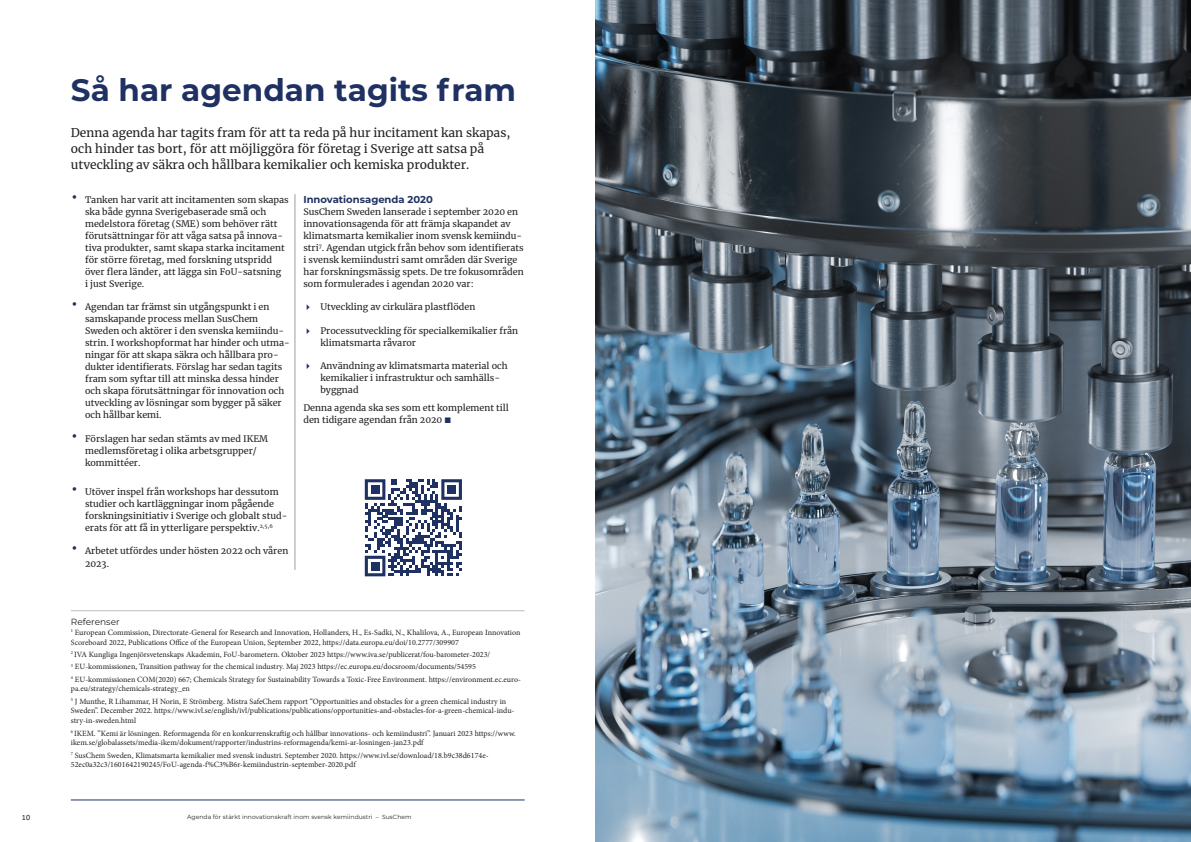
<style>
.page{position:relative;width:1191px;height:842px;background:#fff}
.page>*{position:absolute;margin:0;border:0;box-sizing:border-box;transform-origin:0 0}
.t1{font:700 31px "Montserrat";color:#1f3162}
.t2{font:12px/16px "Merriweather";color:#231f20}
.t3{font:700 10px "Montserrat";color:#1f3162}
.t4{font:9px/12px "Merriweather";color:#231f20}
.t5{font:9px "Montserrat";color:#231f20}
.t6{font:8px/9.6px "Minion Pro";color:#231f20}
.t7{font:8px "Calibri";color:#231f20}
.t8{font:6px "Montserrat";letter-spacing:.01em;color:#231f20}
.s1{font-size:18px;color:#1f3162}
.s2{color:#1f3162}
.s3{font-family:"Mercury Text G2";font-weight:600;color:#1f3162}
</style>
<div class="page">
<hr style="left:71px;top:800px;width:453px;height:1px;background:#1f3162">
<hr style="left:295px;top:194px;width:1px;height:376px;background:#bcbdc0">
<hr style="left:71px;top:610px;width:453px;height:1px;background:#bcbdc0">
<svg style="left:365px;top:479px;width:97px;height:97px"></svg>
<div style="left:371px;top:485px;width:8px;height:9px;background:#1f3162"></div>
<div style="left:447px;top:485px;width:9px;height:9px;background:#1f3162"></div>
<div style="left:371px;top:562px;width:8px;height:8px;background:#1f3162"></div>
<img style="left:595px;top:0;width:596px;height:842px">
<p class="t1" style="left:71px;top:68px;width:447px">Så har agendan tagits fram</p>
<p class="t2" style="left:71px;top:124px;width:441px">Denna agenda har tagits fram för att ta reda på hur incitament kan skapas, och hinder tas bort, för att möjliggöra för företag i Sverige att satsa på utveckling av säkra och hållbara kemikalier och kemiska produkter.</p>
<p class="t4" style="left:85px;top:194px;width:205px;text-indent:-14px"><span class="s1">•</span> Tanken har varit att incitamenten som skapas ska både gynna Sverigebaserade små och medelstora företag (SME) som behöver rätt förutsättningar för att våga satsa på innova&shy;tiva produkter, samt skapa starka incitament för större företag, med forskning utspridd över flera länder, att lägga sin FoU-satsning<br>i just Sverige.</p>
<p class="t4" style="left:85px;top:301px;width:206px;text-indent:-14px"><span class="s1">•</span> Agendan tar främst sin utgångspunkt i en samskapande process mellan SusChem Sweden och aktörer i den svenska kemiindu&shy;strin. I workshopformat har hinder och utma&shy;ningar för att skapa säkra och hållbara pro&shy;dukter identifierats. Förslag har sedan tagits fram som syftar till att minska dessa hinder och skapa förutsättningar för innovation och utveckling av lösningar som bygger på säker och hållbar kemi.</p>
<p class="t4" style="left:85px;top:432px;width:184px;text-indent:-14px"><span class="s1">•</span> Förslagen har sedan stämts av med IKEM medlemsföretag i olika arbetsgrupper/ kommittéer.</p>
<p class="t4" style="left:85px;top:485px;width:204px;text-indent:-14px"><span class="s1">•</span> Utöver inspel från workshops har dessutom studier och kartläggningar inom pågående forskningsinitiativ i Sverige och globalt stud&shy;erats för att få in ytterligare perspektiv.<sup>2,5,6</sup></p>
<p class="t4" style="left:85px;top:544px;width:205px;line-height:13px;text-indent:-14px"><span class="s1">•</span> Arbetet utfördes under hösten 2022 och våren<br>2023.</p>
<p class="t3" style="left:303px;top:192px;width:131px">Innovationsagenda 2020</p>
<p class="t4" style="left:303px;top:206px;width:222px">SusChem Sweden lanserade i september 2020 en innovationsagenda för att främja skapandet av klimatsmarta kemikalier inom svensk kemiindu&shy;stri<sup>7</sup>. Agendan utgick från behov som identifierats i svensk kemiindustri samt områden där Sverige har forskningsmässig spets. De tre fokusområden som formulerades i agendan 2020 var:</p>
<p class="t4" style="left:303px;top:301px;width:173px"><span class="s2">✔</span> Utveckling av cirkulära plastflöden</p>
<p class="t4" style="left:320px;top:324px;width:199px;text-indent:-17px"><span class="s2">✔</span> Processutveckling för specialkemikalier från klimatsmarta råvaror</p>
<p class="t4" style="left:320px;top:360px;width:189px;text-indent:-17px"><span class="s2">✔</span> Användning av klimatsmarta material och kemikalier i infrastruktur och samhälls&shy;byggnad</p>
<p class="t4" style="left:303px;top:401px;width:207px">Denna agenda ska ses som ett komplement till den tidigare agendan från 2020 <span class="s3">•</span></p>
<p class="t5" style="left:71px;top:616px;width:50px">Referenser</p>
<p class="t6" style="left:71px;top:628px;width:451px"><sup>1</sup> European Commission, Directorate-General for Research and Innovation, Hollanders, H., Es-Sadki, N., Khalilova, A., European Innovation<br>Scoreboard 2022, Publications Office of the European Union, September 2022, https://data.europa.eu/doi/10.2777/309907</p>
<p class="t6" style="left:71px;top:650px;width:421px"><sup>2</sup> IVA Kungliga Ingenjörsvetenskaps Akademin, FoU-barometern. Oktober 2023 https://www.iva.se/publicerat/fou-barometer-2023/</p>
<p class="t6" style="left:71px;top:662px;width:406px"><sup>3</sup> EU-kommissionen, Transition pathway for the chemical industry. Maj 2023 https://ec.europa.eu/docsroom/documents/54595</p>
<p class="t6" style="left:71px;top:674px;width:451px"><sup>4</sup> EU-kommissionen COM(2020) 667; Chemicals Strategy for Sustainability Towards a Toxic-Free Environment. https://environment.ec.euro&shy;pa.eu/strategy/chemicals-strategy_en</p>
<p class="t6" style="left:71px;top:696px;width:445px"><sup>5</sup> J Munthe, R Lihammar, H Norin, E Strömberg. Mistra SafeChem rapport “Opportunities and obstacles for a green chemical industry in<br>Sweden”. December 2022. https://www.ivl.se/english/ivl/publications/publications/opportunities-and-obstacles-for-a-green-chemical-indu&shy;stry-in-sweden.html</p>
<p class="t6" style="left:71px;top:728px;width:446px"><sup>6</sup> IKEM. ”Kemi är lösningen. Reformagenda för en konkurrenskraftig och hållbar innovations- och kemiindustri”. Januari 2023 https://www. ikem.se/globalassets/media-ikem/dokument/rapporter/industrins-reformagenda/kemi-ar-losningen-jan23.pdf</p>
<p class="t6" style="left:71px;top:750px;width:419px"><sup>7</sup> SusChem Sweden, Klimatsmarta kemikalier med svensk industri. September 2020. https://www.ivl.se/download/18.b9c38d6174e-<br>52ec0a32c3/1601642190245/FoU-agenda-f%C3%B6r-kemiindustrin-september-2020.pdf</p>
<p class="t7" style="left:22px;top:811px;width:10px">10</p>
<p class="t8" style="left:187px;top:813px;width:226px">Agenda för stärkt innovationskraft inom svensk kemiindustri – SusChem</p>
</div>
